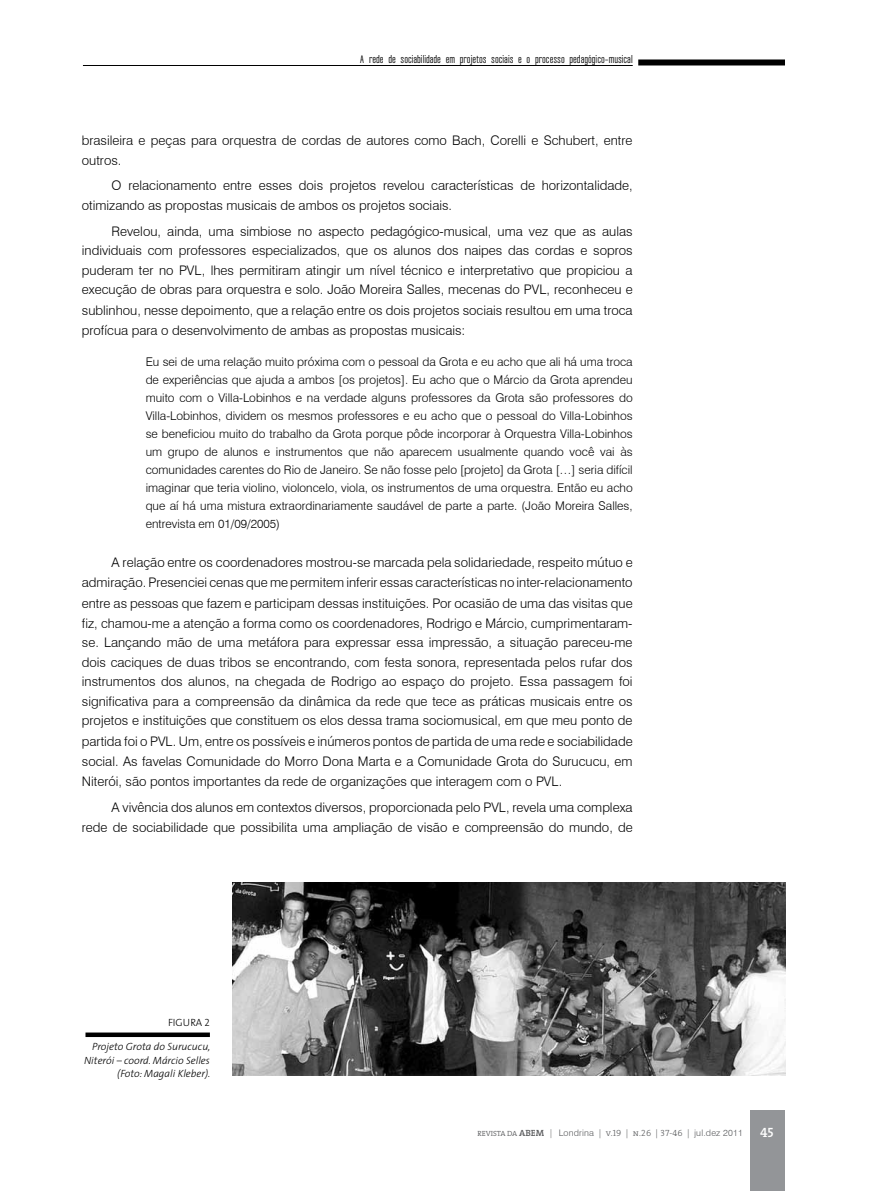
<style>
.page{position:relative;width:872px;height:1191px;background:#fff}
.page>*{position:absolute;margin:0;border:0;box-sizing:border-box;transform-origin:0 0}
.t1{font:13.5px "The Serif Semi Bold Caps";color:#fff}
.t2{font:300 13.2px/20px "Swiss 721 BT";color:#000}
.t3{font:300 12px/18px "Swiss 721 BT";color:#000;text-align:justify}
.t4{font:italic 300 10.5px/13.5px "The Sans";color:#000;text-align:right}
.t5{font:10.5px "The Sans Light Caps";color:#000}
.t6{font:9px "Wearetrippin Short";color:#000}
.t7{font:300 9px "Swiss 721 BT";letter-spacing:.02em;color:#58595b}
.s1{font-family:"The Serif";font-size:7.5px}
.s2{font-family:"The Serif";font-weight:600}
.s3{font-family:"The Serif Light Caps";font-weight:400}
</style>
<div class="page">
<hr style="left:83px;top:65px;width:549px;height:1px;background:#000">
<div style="left:749px;top:1110px;width:35px;height:81px;background:#939598"></div>
<div style="left:638px;top:59px;width:147px;height:6px;background:#000"></div>
<img style="left:232px;top:882px;width:553px;height:193px">
<div style="left:85px;top:1032px;width:125px;height:5px;background:#000"></div>
<p class="t6" style="left:360px;top:53px;width:274px">A rede de sociabilidade em projetos sociais e o processo pedagógico-musical</p>
<p class="t2" style="left:82px;top:130px;width:552px;line-height:19.5px">brasileira e peças para orquestra de cordas de autores como Bach, Corelli e Schubert, entre outros.</p>
<p class="t2" style="left:82px;top:176px;width:552px;line-height:19.5px;text-indent:30px">O relacionamento entre esses dois projetos revelou características de horizontalidade, otimizando as propostas musicais de ambos os projetos sociais.</p>
<p class="t2" style="left:82px;top:221px;width:552px;text-align:justify;text-indent:30px">Revelou, ainda, uma simbiose no aspecto pedagógico-musical, uma vez que as aulas individuais com professores especializados, que os alunos dos naipes das cordas e sopros puderam ter no PVL, lhes permitiram atingir um nível técnico e interpretativo que propiciou a execução de obras para orquestra e solo. João Moreira Salles, mecenas do PVL, reconheceu e sublinhou, nesse depoimento, que a relação entre os dois projetos sociais resultou em uma troca profícua para o desenvolvimento de ambas as propostas musicais:</p>
<p class="t3" style="left:146px;top:352px;width:488px">Eu sei de uma relação muito próxima com o pessoal da Grota e eu acho que ali há uma troca de experiências que ajuda a ambos [os projetos]. Eu acho que o Márcio da Grota aprendeu muito com o Villa-Lobinhos e na verdade alguns professores da Grota são professores do Villa-Lobinhos, dividem os mesmos professores e eu acho que o pessoal do Villa-Lobinhos se beneficiou muito do trabalho da Grota porque pôde incorporar à Orquestra Villa-Lobinhos um grupo de alunos e instrumentos que não aparecem usualmente quando você vai às comunidades carentes do Rio de Janeiro. Se não fosse pelo [projeto] da Grota […] seria difícil imaginar que teria violino, violoncelo, viola, os instrumentos de uma orquestra. Então eu acho que aí há uma mistura extraordinariamente saudável de parte a parte. (João Moreira Salles, entrevista em 01/09/2005)</p>
<p class="t2" style="left:82px;top:552px;width:552px;text-align:justify;text-indent:30px">A relação entre os coordenadores mostrou-se marcada pela solidariedade, respeito mútuo e admiração. Presenciei cenas que me permitem inferir essas características no inter-relacionamento entre as pessoas que fazem e participam dessas instituições. Por ocasião de uma das visitas que fiz, chamou-me a atenção a forma como os coordenadores, Rodrigo e Márcio, cumprimentaram&shy;se. Lançando mão de uma metáfora para expressar essa impressão, a situação pareceu-me dois caciques de duas tribos se encontrando, com festa sonora, representada pelos rufar dos instrumentos dos alunos, na chegada de Rodrigo ao espaço do projeto. Essa passagem foi significativa para a compreensão da dinâmica da rede que tece as práticas musicais entre os projetos e instituições que constituem os elos dessa trama sociomusical, em que meu ponto de partida foi o PVL. Um, entre os possíveis e inúmeros pontos de partida de uma rede e sociabilidade social. As favelas Comunidade do Morro Dona Marta e a Comunidade Grota do Surucucu, em Niterói, são pontos importantes da rede de organizações que interagem com o PVL.</p>
<p class="t2" style="left:82px;top:797px;width:552px;text-align:right">A vivência dos alunos em contextos diversos, proporcionada pelo PVL, revela uma complexa<br>rede de sociabilidade que possibilita uma ampliação de visão e compreensão do mundo, de</p>
<p class="t5" style="left:168px;top:1014px;width:43px">FIGURA 2</p>
<p class="t4" style="left:84px;top:1039px;width:128px">Projeto Grota do Surucucu,<br>Niterói – coord. Márcio Selles (Foto: Magali Kleber).</p>
<p class="t7" style="left:477px;top:1127px;width:267px"><span class="s1">REVISTA DA</span> <span class="s2">ABEM</span> | Londrina <span class="s3">| v.19 | n.26 | 37-46 |</span> jul.dez 2011</p>
<p class="t1" style="left:760px;top:1121px;width:15px">45</p>
</div>
